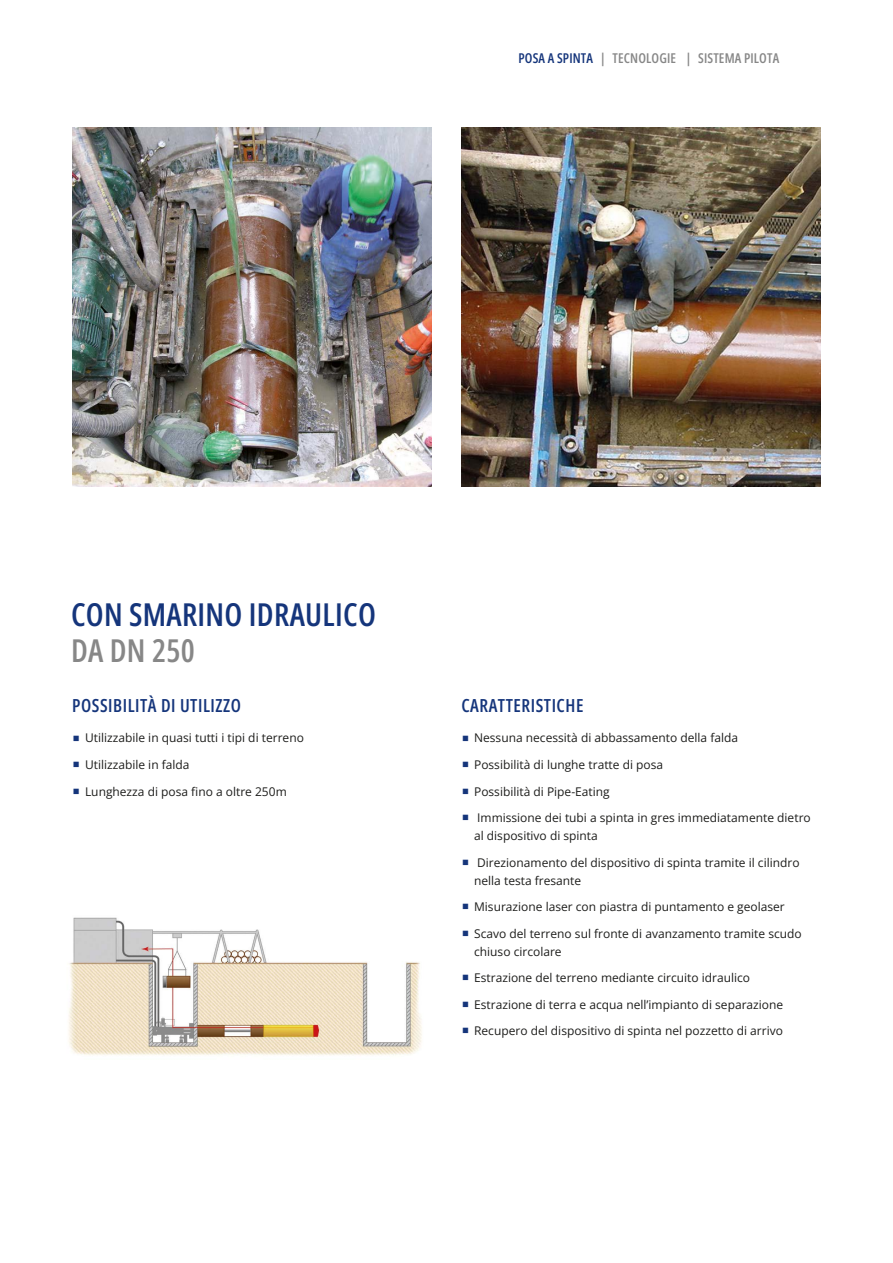
<style>
.page{position:relative;width:893px;height:1263px;background:#fff}
.page>*{position:absolute;margin:0;border:0;box-sizing:border-box;transform-origin:0 0}
.t1{font:600 31.5px "Open Sans Condensed";letter-spacing:.01em;color:#15357b}
.t2{font:600 31.5px "Open Sans Condensed";letter-spacing:.01em;color:#878787}
.t3{font:600 18px "Open Sans Condensed";letter-spacing:.03em;color:#15357b}
.t4{font:600 13.5px "Open Sans Condensed";letter-spacing:.01em;color:#878787}
.t5{font:12px/18px "Open Sans";color:#1d1d1b}
.s1{color:#15357b}
</style>
<div class="page">
<img style="left:72px;top:128px;width:360px;height:359px">
<img style="left:461px;top:128px;width:360px;height:359px">
<img style="left:68px;top:917px;width:354px;height:138px">
<p class="t4" style="left:518px;top:49px;width:262px"><span class="s1">POSA A SPINTA</span> | TECNOLOGIE | SISTEMA PILOTA</p>
<h1 class="t1" style="left:71px;top:593px;width:306px">CON SMARINO IDRAULICO</h1>
<h1 class="t2" style="left:71px;top:629px;width:125px">DA DN 250</h1>
<h2 class="t3" style="left:72px;top:693px;width:170px">POSSIBILITÀ DI UTILIZZO</h2>
<p class="t5" style="left:85px;top:729px;width:220px">Utilizzabile in quasi tutti i tipi di terreno</p>
<p class="t5" style="left:85px;top:755px;width:106px">Utilizzabile in falda</p>
<p class="t5" style="left:85px;top:782px;width:203px">Lunghezza di posa fino a oltre 250m</p>
<h2 class="t3" style="left:461px;top:693px;width:124px">CARATTERISTICHE</h2>
<p class="t5" style="left:474px;top:729px;width:265px">Nessuna necessità di abbassamento della falda</p>
<p class="t5" style="left:474px;top:755px;width:191px">Possibilità di lunghe tratte di posa</p>
<p class="t5" style="left:474px;top:782px;width:137px">Possibilità di Pipe-Eating</p>
<p class="t5" style="left:474px;top:808px;width:338px">Immissione dei tubi a spinta in gres immediatamente dietro al dispositivo di spinta</p>
<p class="t5" style="left:474px;top:853px;width:327px">Direzionamento del dispositivo di spinta tramite il cilindro nella testa fresante</p>
<p class="t5" style="left:474px;top:897px;width:312px">Misurazione laser con piastra di puntamento e geolaser</p>
<p class="t5" style="left:474px;top:924px;width:329px">Scavo del terreno sul fronte di avanzamento tramite scudo chiuso circolare</p>
<p class="t5" style="left:474px;top:968px;width:277px">Estrazione del terreno mediante circuito idraulico</p>
<p class="t5" style="left:474px;top:995px;width:311px">Estrazione di terra e acqua nell’impianto di separazione</p>
<p class="t5" style="left:474px;top:1021px;width:310px">Recupero del dispositivo di spinta nel pozzetto di arrivo</p>
</div>
